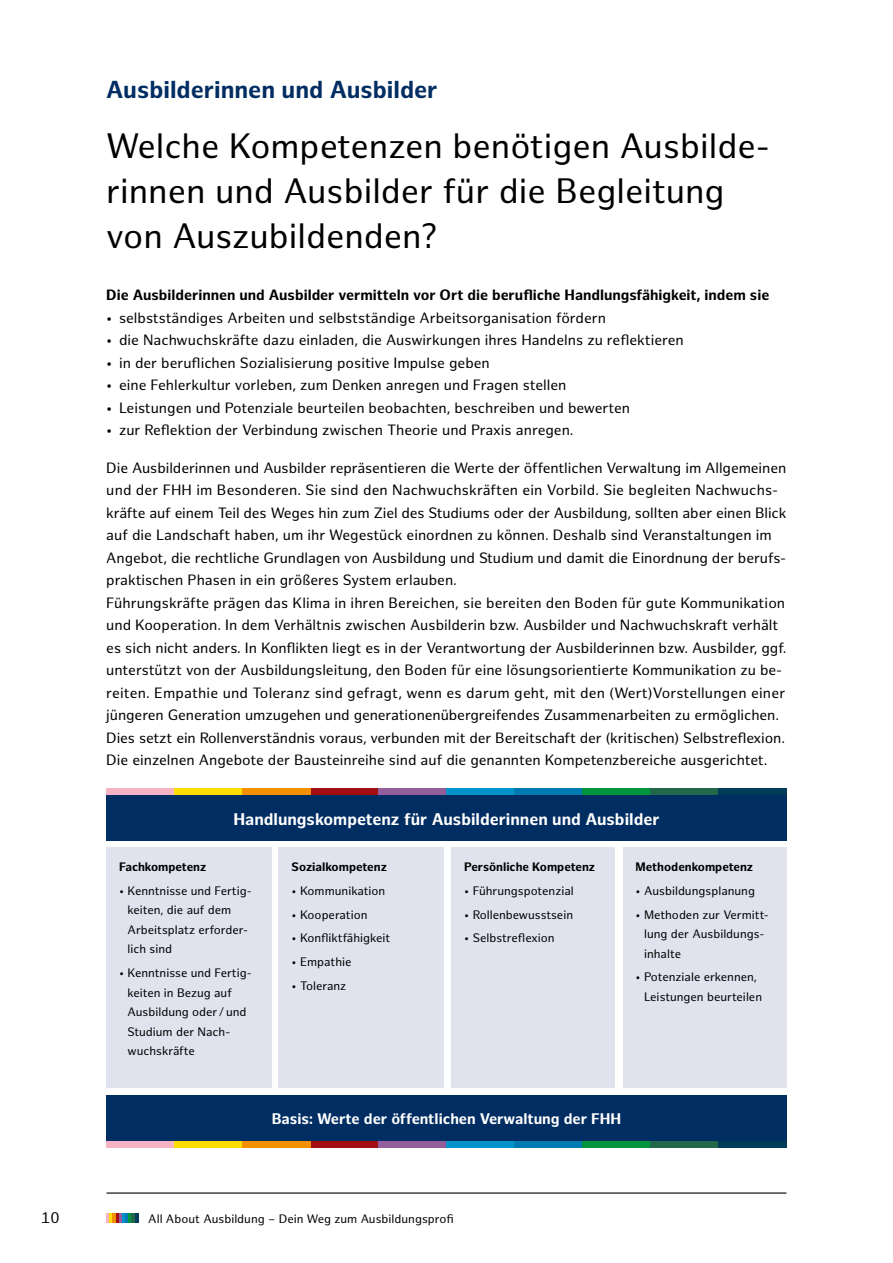
<style>
.page{position:relative;width:893px;height:1263px;background:#fff}
.page>*{position:absolute;margin:0;border:0;box-sizing:border-box;transform-origin:0 0}
.Überschrift_H1{font:34.5px/45px "Hamburg Sans";color:#000}
.Overline_H1{font:700 24px "Hamburg Sans";color:#002d62}
.Headline_H2{font:700 16.5px "Hamburg Sans";color:#fff}
.temp{font:700 15px "Hamburg Sans";color:#fff}
.t1{font:15px "Hamburg Sans";color:#000}
.Copy{font:14.7px/22.5px "Hamburg Sans";color:#000}
.Copy-2{font:700 14.7px "Hamburg Sans";color:#000}
.t2{font:12px/19.5px "Hamburg Sans";color:#000}
.headline_h3_kasten{font:700 12px "Hamburg Sans";color:#000}
</style>
<div class="page">
<hr style="left:107px;top:1192px;width:679px;height:1px;background:#000">
<svg style="left:106px;top:1213px;width:32px;height:10px"></svg>
<div style="left:310px;top:788px;width:68px;height:22px;background:#a20e13"></div>
<div style="left:378px;top:788px;width:68px;height:22px;background:#945e9d"></div>
<div style="left:106px;top:788px;width:68px;height:22px;background:#f5b3c4"></div>
<div style="left:174px;top:788px;width:68px;height:22px;background:#fd0"></div>
<div style="left:242px;top:788px;width:68px;height:22px;background:#f39100"></div>
<div style="left:446px;top:788px;width:68px;height:22px;background:#0094cb"></div>
<div style="left:514px;top:788px;width:69px;height:22px;background:#007bb1"></div>
<div style="left:583px;top:788px;width:68px;height:22px;background:#00963e"></div>
<div style="left:651px;top:788px;width:68px;height:22px;background:#22684b"></div>
<div style="left:719px;top:788px;width:68px;height:22px;background:#003b57"></div>
<div style="left:310px;top:1125px;width:68px;height:22px;background:linear-gradient(to right,#a20e13,#a20e13)"></div>
<div style="left:378px;top:1125px;width:68px;height:22px;background:linear-gradient(to right,#945e9d,#945e9d)"></div>
<div style="left:106px;top:1125px;width:68px;height:22px;background:linear-gradient(to right,#f5b3c4,#f5b3c4)"></div>
<div style="left:174px;top:1125px;width:68px;height:22px;background:linear-gradient(to right,#fd0,#fd0)"></div>
<div style="left:242px;top:1125px;width:68px;height:22px;background:linear-gradient(to right,#f39100,#f39100)"></div>
<div style="left:446px;top:1125px;width:68px;height:22px;background:linear-gradient(to right,#0094cb,#0094cb)"></div>
<div style="left:514px;top:1125px;width:69px;height:22px;background:linear-gradient(to right,#007bb1,#007bb1)"></div>
<div style="left:583px;top:1125px;width:68px;height:22px;background:linear-gradient(to right,#00963e,#00963e)"></div>
<div style="left:651px;top:1125px;width:68px;height:22px;background:linear-gradient(to right,#22684b,#22684b)"></div>
<div style="left:719px;top:1125px;width:68px;height:22px;background:linear-gradient(to right,#003b57,#003b57)"></div>
<div style="left:106px;top:848px;width:165px;height:240px;background:#e0e2ee"></div>
<div style="left:279px;top:848px;width:165px;height:240px;background:#e0e2ee"></div>
<div style="left:451px;top:848px;width:164px;height:240px;background:#e0e2ee"></div>
<div style="left:623px;top:848px;width:164px;height:240px;background:#e0e2ee"></div>
<div style="left:106px;top:1095px;width:681px;height:45px;background:#002d62"></div>
<div style="left:106px;top:795px;width:681px;height:46px;background:#002d62"></div>
<p class="Overline_H1" style="left:106px;top:75px;width:333px">Ausbilderinnen und Ausbilder</p>
<h1 class="Überschrift_H1" style="left:106px;top:124px;width:665px">Welche Kompetenzen benötigen Ausbilde&shy;rinnen und Ausbilder für die Begleitung von Auszubildenden?</h1>
<p class="Copy-2" style="left:106px;top:286px;width:665px">Die Ausbilderinnen und Ausbilder vermitteln vor Ort die berufliche Handlungsfähigkeit, indem sie</p>
<p class="Copy" style="left:106px;top:307px;width:501px">• selbstständiges Arbeiten und selbstständige Arbeitsorganisation fördern</p>
<p class="Copy" style="left:106px;top:329px;width:579px">• die Nachwuchskräfte dazu einladen, die Auswirkungen ihres Handelns zu reflektieren</p>
<p class="Copy" style="left:106px;top:352px;width:385px">• in der beruflichen Sozialisierung positive Impulse geben</p>
<p class="Copy" style="left:106px;top:374px;width:462px">• eine Fehlerkultur vorleben, zum Denken anregen und Fragen stellen</p>
<p class="Copy" style="left:106px;top:397px;width:525px">• Leistungen und Potenziale beurteilen beobachten, beschreiben und bewerten</p>
<p class="Copy" style="left:106px;top:419px;width:469px">• zur Reflektion der Verbindung zwischen Theorie und Praxis anregen.</p>
<p class="Copy" style="left:106px;top:457px;width:682px">Die Ausbilderinnen und Ausbilder repräsentieren die Werte der öffentlichen Verwaltung im Allgemeinen und der FHH im Besonderen. Sie sind den Nachwuchskräften ein Vorbild. Sie begleiten Nachwuchs&shy;kräfte auf einem Teil des Weges hin zum Ziel des Studiums oder der Ausbildung, sollten aber einen Blick auf die Landschaft haben, um ihr Wegestück einordnen zu können. Deshalb sind Veranstaltungen im Angebot, die rechtliche Grundlagen von Ausbildung und Studium und damit die Einordnung der berufs&shy;praktischen Phasen in ein größeres System erlauben.</p>
<p class="Copy" style="left:106px;top:592px;width:682px">Führungskräfte prägen das Klima in ihren Bereichen, sie bereiten den Boden für gute Kommunikation und Kooperation. In dem Verhältnis zwischen Ausbilderin bzw. Ausbilder und Nachwuchskraft verhält es sich nicht anders. In Konflikten liegt es in der Verantwortung der Ausbilderinnen bzw. Ausbilder, ggf. unterstützt von der Ausbildungsleitung, den Boden für eine lösungsorientierte Kommunikation zu be&shy;reiten. Empathie und Toleranz sind gefragt, wenn es darum geht, mit den (Wert)Vorstellungen einer jüngeren Generation umzugehen und generationenübergreifendes Zusammenarbeiten zu ermöglichen.<br>Dies setzt ein Rollenverständnis voraus, verbunden mit der Bereitschaft der (kritischen) Selbstreflexion.</p>
<p class="Copy" style="left:106px;top:749px;width:663px">Die einzelnen Angebote der Bausteinreihe sind auf die genannten Kompetenzbereiche ausgerichtet.</p>
<p class="Headline_H2" style="left:233px;top:810px;width:428px">Handlungskompetenz für Ausbilderinnen und Ausbilder</p>
<p class="headline_h3_kasten" style="left:119px;top:860px;width:89px">Fachkompetenz</p>
<p class="t2" style="left:128px;top:881px;width:124px;text-indent:-9px">• Kenntnisse und Fertig&shy;keiten, die auf dem<br>Arbeitsplatz erforder&shy;lich sind</p>
<p class="t2" style="left:128px;top:964px;width:124px;text-indent:-9px">• Kenntnisse und Fertig&shy;keiten in Bezug auf<br>Ausbildung oder /und<br>Studium der Nach&shy;wuchskräfte</p>
<p class="headline_h3_kasten" style="left:292px;top:860px;width:97px">Sozialkompetenz</p>
<p class="t2" style="left:292px;top:881px;width:95px">• Kommunikation</p>
<p class="t2" style="left:292px;top:905px;width:77px">• Kooperation</p>
<p class="t2" style="left:292px;top:929px;width:100px">• Konfliktfähigkeit</p>
<p class="t2" style="left:292px;top:953px;width:61px">• Empathie</p>
<p class="t2" style="left:292px;top:976px;width:56px">• Toleranz</p>
<p class="headline_h3_kasten" style="left:464px;top:860px;width:133px">Persönliche Kompetenz</p>
<p class="t2" style="left:464px;top:881px;width:111px">• Führungspotenzial</p>
<p class="t2" style="left:464px;top:905px;width:110px">• Rollenbewusstsein</p>
<p class="t2" style="left:464px;top:929px;width:92px">• Selbstreflexion</p>
<p class="headline_h3_kasten" style="left:636px;top:860px;width:119px">Methodenkompetenz</p>
<p class="t2" style="left:636px;top:881px;width:121px">• Ausbildungsplanung</p>
<p class="t2" style="left:644px;top:905px;width:125px;text-indent:-9px">• Methoden zur Vermitt&shy;lung der Ausbildungs&shy;inhalte</p>
<p class="t2" style="left:644px;top:968px;width:119px;text-indent:-9px">• Potenziale erkennen,<br>Leistungen beurteilen</p>
<p class="temp" style="left:272px;top:1110px;width:351px">Basis: Werte der öffentlichen Verwaltung der FHH</p>
<p class="t1" style="left:41px;top:1209px;width:20px">10</p>
<p class="t2" style="left:148px;top:1209px;width:307px">All About Ausbildung – Dein Weg zum Ausbildungsprofi</p>
</div>
